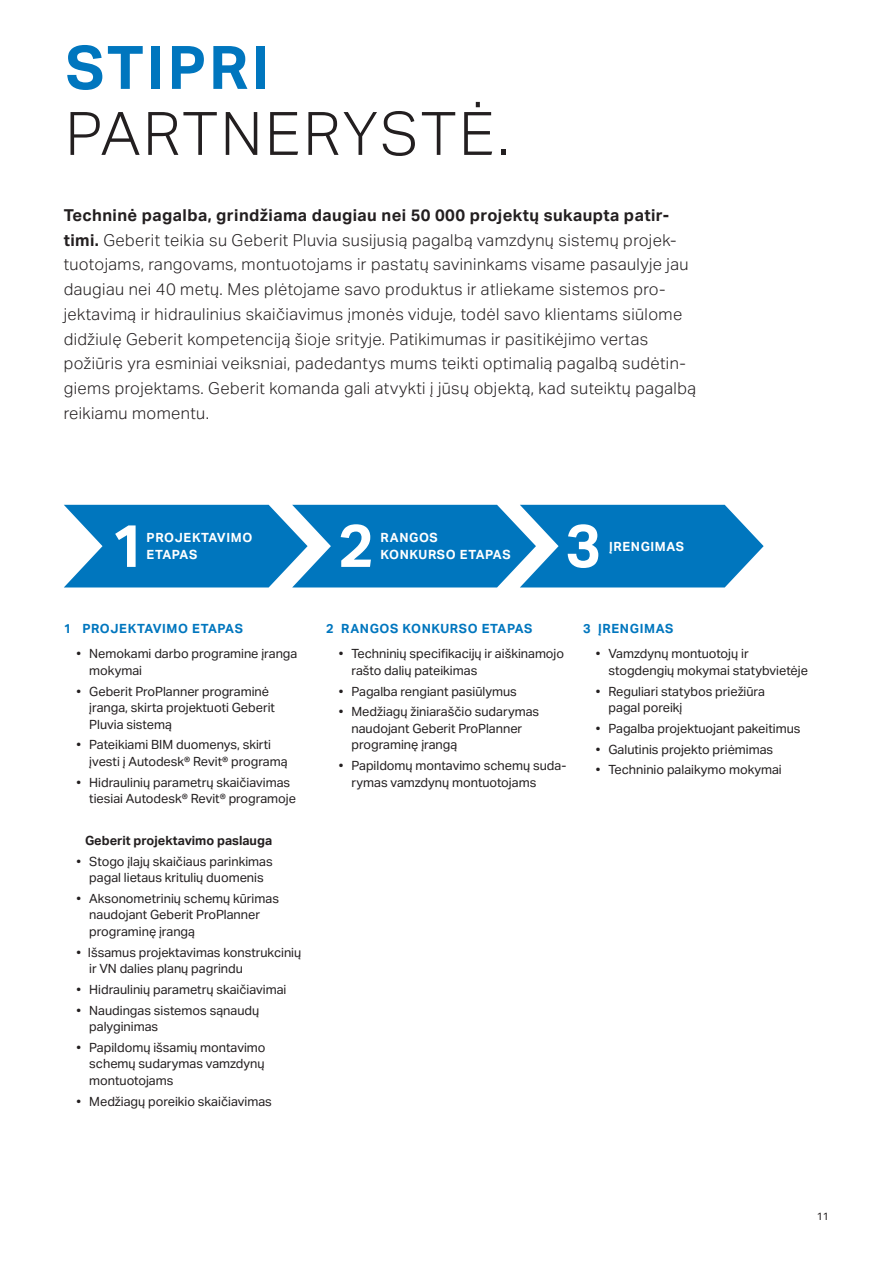
<style>
.page{position:relative;width:893px;height:1263px;background:#fff}
.page>*{position:absolute;margin:0;border:0;box-sizing:border-box;transform-origin:0 0}
.Header_40_44_light_a{font:300 60px "Aktiv Grotesk Geberit";letter-spacing:.045em;color:#231f20}
.Header_40_44_bold_al{font:700 60px "Aktiv Grotesk Geberit";letter-spacing:.05em;color:#0076be}
.Display_text_11_16_5{font:300 16.5px/24.8px "Aktiv Grotesk Geberit";letter-spacing:.025em;color:#231f20}
.Bullets_no_baseline{font:12.75px/16.5px "Aktiv Grotesk Geberit";color:#231f20}
.Body_header_8_5_11_b{font:700 12.75px "Aktiv Grotesk Geberit";letter-spacing:.05em;color:#0076be}
.Body_header_8_5_11_b-2{font:700 12.75px "Aktiv Grotesk Geberit";letter-spacing:.05em;color:#fff}
.Bullets_no_baseline-2{font:700 12.75px "Aktiv Grotesk Geberit";color:#231f20}
.t1{font:10.5px "Aktiv Grotesk Geberit";color:#231f20}
.s1{font-weight:700}
</style>
<div class="page">
<svg style="left:64px;top:505px;width:700px;height:82px;background:#278bc8"></svg>
<p class="Header_40_44_bold_al" style="left:66px;top:30px;width:205px">STIPRI</p>
<p class="Header_40_44_light_a" style="left:66px;top:99px;width:445px">PARTNERYSTĖ.</p>
<p class="Display_text_11_16_5" style="left:64px;top:203px;width:634px"><span class="s1">Techninė pagalba, grindžiama daugiau nei 50 000 projektų sukaupta patir&shy;timi.</span> Geberit teikia su Geberit Pluvia susijusią pagalbą vamzdynų sistemų projek&shy;tuotojams, rangovams, montuotojams ir pastatų savininkams visame pasaulyje jau daugiau nei 40 metų. Mes plėtojame savo produktus ir atliekame sistemos pro&shy;jektavimą ir hidraulinius skaičiavimus įmonės viduje, todėl savo klientams siūlome didžiulę Geberit kompetenciją šioje srityje. Patikimumas ir pasitikėjimo vertas požiūris yra esminiai veiksniai, padedantys mums teikti optimalią pagalbą sudėtin&shy;giems projektams. Geberit komanda gali atvykti į jūsų objektą, kad suteiktų pagalbą reikiamu momentu.</p>
<p class="Body_header_8_5_11_b-2" style="left:147px;top:530px;width:107px">PROJEKTAVIMO</p>
<p class="Body_header_8_5_11_b-2" style="left:147px;top:546px;width:52px">ETAPAS</p>
<p class="Body_header_8_5_11_b" style="left:64px;top:621px;width:181px">1 PROJEKTAVIMO ETAPAS</p>
<p class="Bullets_no_baseline" style="left:89px;top:646px;width:210px;text-indent:-13px">• Nemokami darbo programine įranga mokymai</p>
<p class="Bullets_no_baseline" style="left:89px;top:683px;width:187px;text-indent:-13px">• Geberit ProPlanner programinė įranga, skirta projektuoti Geberit<br>Pluvia sistemą</p>
<p class="Bullets_no_baseline" style="left:89px;top:737px;width:200px;text-indent:-13px">• Pateikiami BIM duomenys, skirti įvesti į Autodesk® Revit® programą</p>
<p class="Bullets_no_baseline" style="left:89px;top:774px;width:208px;text-indent:-13px">• Hidraulinių parametrų skaičiavimas tiesiai Autodesk® Revit® programoje</p>
<p class="Bullets_no_baseline-2" style="left:85px;top:832px;width:189px">Geberit projektavimo paslauga</p>
<p class="Bullets_no_baseline" style="left:77px;top:853px;width:198px;text-align:center">• Stogo įlajų skaičiaus parinkimas pagal lietaus kritulių duomenis</p>
<p class="Bullets_no_baseline" style="left:89px;top:890px;width:191px;text-indent:-13px">• Aksonometrinių schemų kūrimas naudojant Geberit ProPlanner programinę įrangą</p>
<p class="Bullets_no_baseline" style="left:89px;top:944px;width:213px;text-indent:-13px">• Išsamus projektavimas konstrukcinių ir VN dalies planų pagrindu</p>
<p class="Bullets_no_baseline" style="left:77px;top:981px;width:211px">• Hidraulinių parametrų skaičiavimai</p>
<p class="Bullets_no_baseline" style="left:89px;top:1002px;width:171px;text-indent:-13px">• Naudingas sistemos sąnaudų palyginimas</p>
<p class="Bullets_no_baseline" style="left:89px;top:1039px;width:178px;text-align:justify;text-indent:-13px">• Papildomų išsamių montavimo schemų sudarymas vamzdynų montuotojams</p>
<p class="Bullets_no_baseline" style="left:77px;top:1093px;width:197px">• Medžiagų poreikio skaičiavimas</p>
<p class="Body_header_8_5_11_b-2" style="left:381px;top:530px;width:59px">RANGOS</p>
<p class="Body_header_8_5_11_b-2" style="left:381px;top:546px;width:131px">KONKURSO ETAPAS</p>
<p class="Body_header_8_5_11_b-2" style="left:609px;top:538px;width:77px">ĮRENGIMAS</p>
<p class="Body_header_8_5_11_b" style="left:326px;top:621px;width:208px">2 RANGOS KONKURSO ETAPAS</p>
<p class="Bullets_no_baseline" style="left:351px;top:646px;width:214px;text-indent:-13px">• Techninių specifikacijų ir aiškinamojo rašto dalių pateikimas</p>
<p class="Bullets_no_baseline" style="left:339px;top:683px;width:180px">• Pagalba rengiant pasiūlymus</p>
<p class="Bullets_no_baseline" style="left:351px;top:704px;width:189px;text-indent:-13px">• Medžiagų žiniaraščio sudarymas naudojant Geberit ProPlanner programinę įrangą</p>
<p class="Bullets_no_baseline" style="left:351px;top:757px;width:216px;text-indent:-13px">• Papildomų montavimo schemų suda&shy;rymas vamzdynų montuotojams</p>
<p class="Body_header_8_5_11_b" style="left:583px;top:621px;width:92px">3 ĮRENGIMAS</p>
<p class="Bullets_no_baseline" style="left:608px;top:646px;width:201px;text-indent:-13px">• Vamzdynų montuotojų ir stogdengių mokymai statybvietėje</p>
<p class="Bullets_no_baseline" style="left:608px;top:683px;width:158px;text-indent:-13px">• Reguliari statybos priežiūra pagal poreikį</p>
<p class="Bullets_no_baseline" style="left:596px;top:720px;width:206px">• Pagalba projektuojant pakeitimus</p>
<p class="Bullets_no_baseline" style="left:596px;top:741px;width:179px">• Galutinis projekto priėmimas</p>
<p class="Bullets_no_baseline" style="left:596px;top:762px;width:188px">• Techninio palaikymo mokymai</p>
<p class="t1" style="left:817px;top:1210px;width:14px">11</p>
</div>
